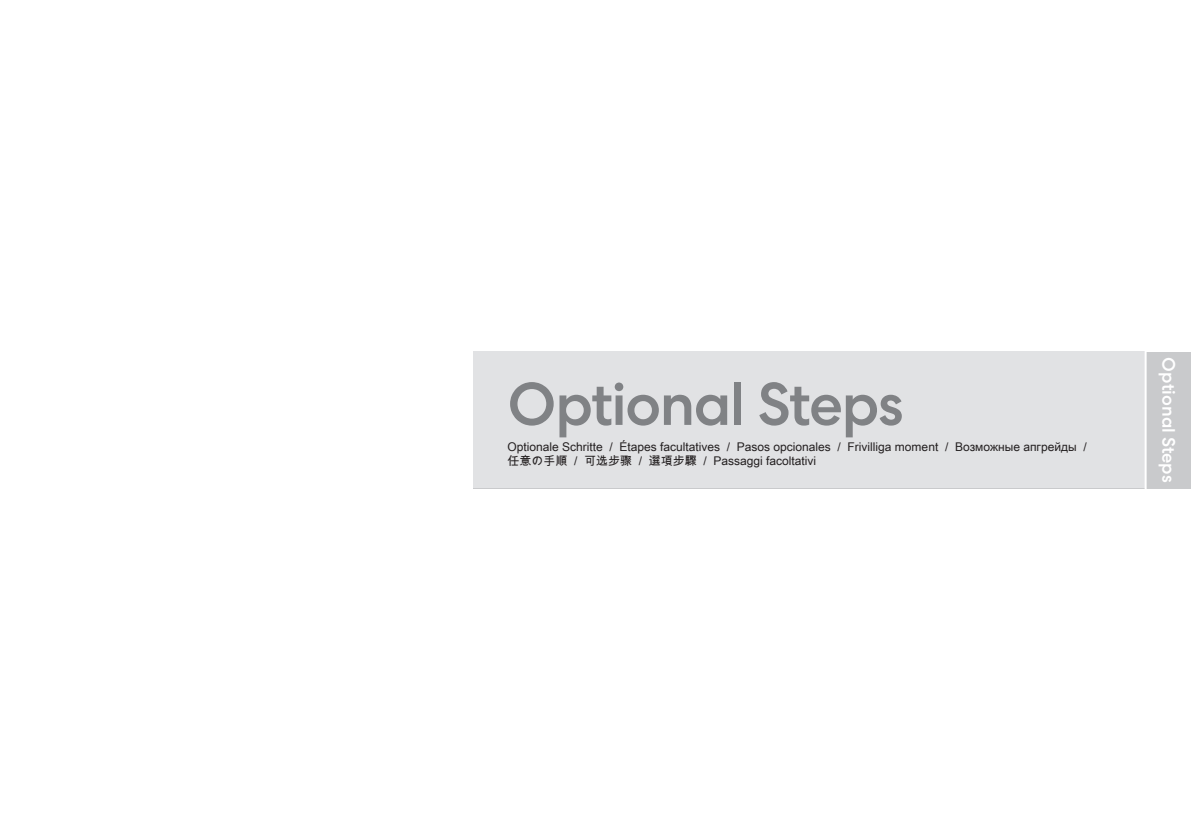
<style>
.page{position:relative;width:1191px;height:840px;background:#fff}
.page>*{position:absolute;margin:0;border:0;box-sizing:border-box;transform-origin:0 0}
.Header_1{font:500 60px "Centra No 2";letter-spacing:-.03em;color:#808285}
.Header_4{font:500 18px "Centra No 2";color:#fff}
.Header_mini{font:12px "Arial Unicode MS";color:#231f20}
</style>
<div class="page">
<div style="left:473px;top:351px;width:718px;height:137px;background:#c9cacc"></div>
<div style="left:473px;top:351px;width:672px;height:137px;background:#e1e2e4"></div>
<hr style="left:1144px;top:337px;width:2px;height:159px;background:#fff">
<p class="Header_1" style="left:507px;top:369px;width:398px">Optional Steps</p>
<p class="Header_mini" style="left:507px;top:437px;width:581px">Optionale Schritte / Étapes facultatives / Pasos opcionales / Frivilliga moment / Возможные апгрейды /</p>
<p class="Header_mini" style="left:507px;top:451px;width:310px">任意の手順 / 可选步骤 / 選項步驟 / Passaggi facoltativi</p>
<p class="Header_4" style="left:1179px;top:357px;width:126px;rotate:90deg">Optional Steps</p>
</div>
